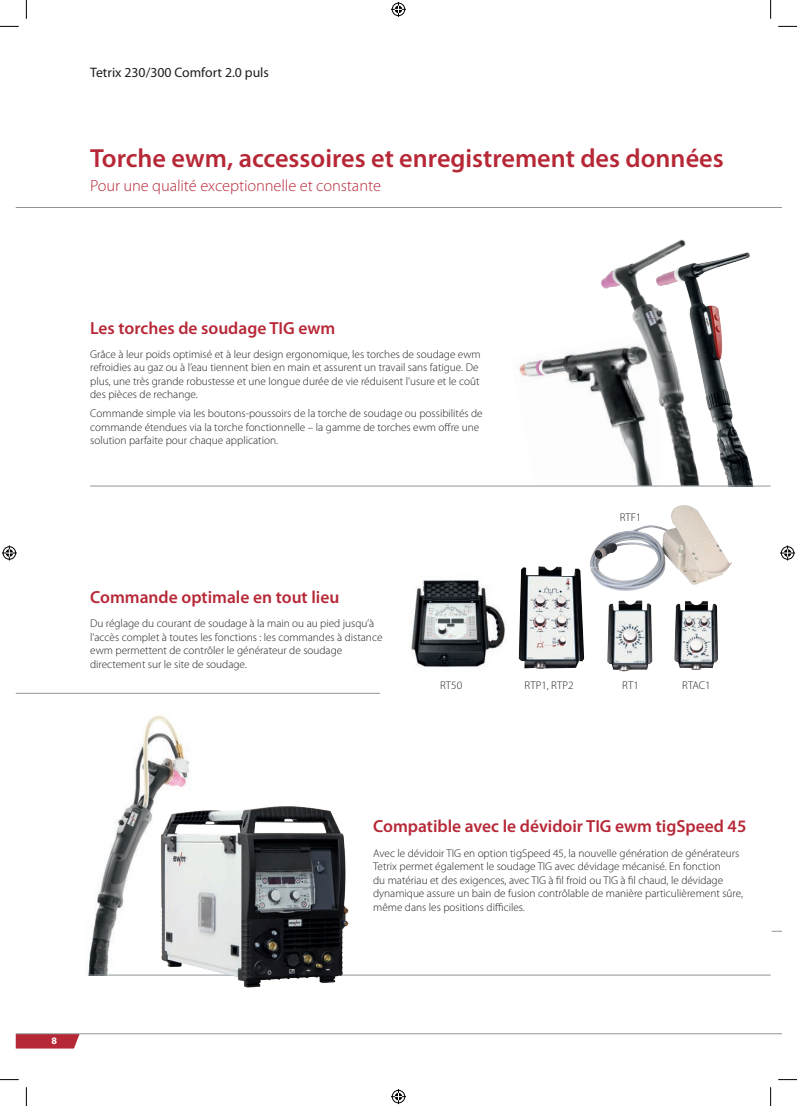
<style>
.page{position:relative;width:797px;height:1106px;background:#fff}
.page>*{position:absolute;margin:0;border:0;box-sizing:border-box;transform-origin:0 0}
.t1{font:600 26.25px "Myriad Pro";color:#b72837}
.t2{font:600 17.5px "Myriad Pro";color:#b72837}
.t3{font:300 16.25px "Myriad Pro";color:#b72837}
.t4{font:13.75px "Myriad Pro";color:#231f20}
.t5{font:300 11.25px/13.5px "Myriad Pro";color:#231f20}
.t6{font:300 11.25px "Myriad Pro";color:#231f20}
.t7{font:700 10px "Myriad Pro";color:#fff}
</style>
<div class="page">
<img style="left:519px;top:352px;width:71px;height:32px">
<img style="left:726px;top:252px;width:27px;height:233px">
<img style="left:590px;top:239px;width:136px;height:246px">
<img style="left:88px;top:715px;width:101px;height:259px">
<hr style="left:16px;top:207px;width:765px;height:1px;background:#8e969b">
<hr style="left:90px;top:485px;width:680px;height:1px;background:#8e969b">
<hr style="left:89px;top:974px;width:681px;height:1px;background:#8e969b">
<svg style="left:15px;top:1033px;width:65px;height:15px"></svg>
<hr style="left:16px;top:1033px;width:765px;height:1px;background:#939598">
<img style="left:411px;top:579px;width:94px;height:88px">
<img style="left:607px;top:600px;width:45px;height:71px">
<img style="left:674px;top:601px;width:44px;height:68px">
<img style="left:519px;top:566px;width:65px;height:102px">
<img style="left:590px;top:505px;width:142px;height:85px">
<img style="left:145px;top:797px;width:209px;height:191px">
<hr style="left:16px;top:693px;width:364px;height:1px;background:#8e969b">
<svg style="left:0;top:26px;width:19px;height:1px"></svg>
<svg style="left:778px;top:26px;width:19px;height:1px"></svg>
<svg style="left:0;top:1079px;width:19px;height:1px"></svg>
<svg style="left:778px;top:1079px;width:19px;height:1px"></svg>
<svg style="left:26px;top:0;width:1px;height:19px"></svg>
<svg style="left:26px;top:1087px;width:1px;height:18px"></svg>
<svg style="left:770px;top:0;width:1px;height:19px"></svg>
<svg style="left:770px;top:1087px;width:1px;height:18px"></svg>
<svg style="left:391px;top:2px;width:15px;height:15px"></svg>
<svg style="left:391px;top:1089px;width:15px;height:14px"></svg>
<svg style="left:2px;top:545px;width:15px;height:15px"></svg>
<svg style="left:780px;top:545px;width:15px;height:15px"></svg>
<p class="t4" style="left:90px;top:64px;width:180px">Tetrix 230/300 Comfort 2.0 puls</p>
<h1 class="t1" style="left:90px;top:141px;width:635px">Torche ewm, accessoires et enregistrement des données</h1>
<h3 class="t3" style="left:90px;top:176px;width:292px">Pour une qualité exceptionnelle et constante</h3>
<h2 class="t2" style="left:90px;top:316px;width:247px">Les torches de soudage TIG ewm</h2>
<p class="t5" style="left:90px;top:347px;width:392px">Grâce à leur poids optimisé et à leur design ergonomique, les torches de soudage ewm refroidies au gaz ou à l’eau tiennent bien en main et assurent un travail sans fatigue. De plus, une très grande robustesse et une longue durée de vie réduisent l’usure et le coût des pièces de rechange.</p>
<p class="t5" style="left:90px;top:406px;width:394px">Commande simple via les boutons-poussoirs de la torche de soudage ou possibilités de commande étendues via la torche fonctionnelle – la gamme de torches ewm offre une solution parfaite pour chaque application.</p>
<h2 class="t2" style="left:90px;top:585px;width:251px">Commande optimale en tout lieu</h2>
<p class="t5" style="left:90px;top:616px;width:294px">Du réglage du courant de soudage à la main ou au pied jusqu’à l’accès complet à toutes les fonctions : les commandes à distance ewm permettent de contrôler le générateur de soudage directement sur le site de soudage.</p>
<p class="t6" style="left:620px;top:510px;width:23px">RTF1</p>
<p class="t6" style="left:525px;top:678px;width:50px">RTP1, RTP2</p>
<p class="t6" style="left:682px;top:678px;width:30px">RTAC1</p>
<p class="t6" style="left:440px;top:678px;width:24px">RT50</p>
<p class="t6" style="left:622px;top:678px;width:18px">RT1</p>
<p class="t7" style="left:52px;top:1033px;width:7px">8</p>
<h2 class="t2" style="left:373px;top:815px;width:375px">Compatible avec le dévidoir TIG ewm tigSpeed 45</h2>
<p class="t5" style="left:373px;top:845px;width:371px">Avec le dévidoir TIG en option tigSpeed 45, la nouvelle génération de générateurs Tetrix permet également le soudage TIG avec dévidage mécanisé. En fonction<br>du matériau et des exigences, avec TIG à fil froid ou TIG à fil chaud, le dévidage dynamique assure un bain de fusion contrôlable de manière particulièrement sûre, même dans les positions difficiles.</p>
</div>
